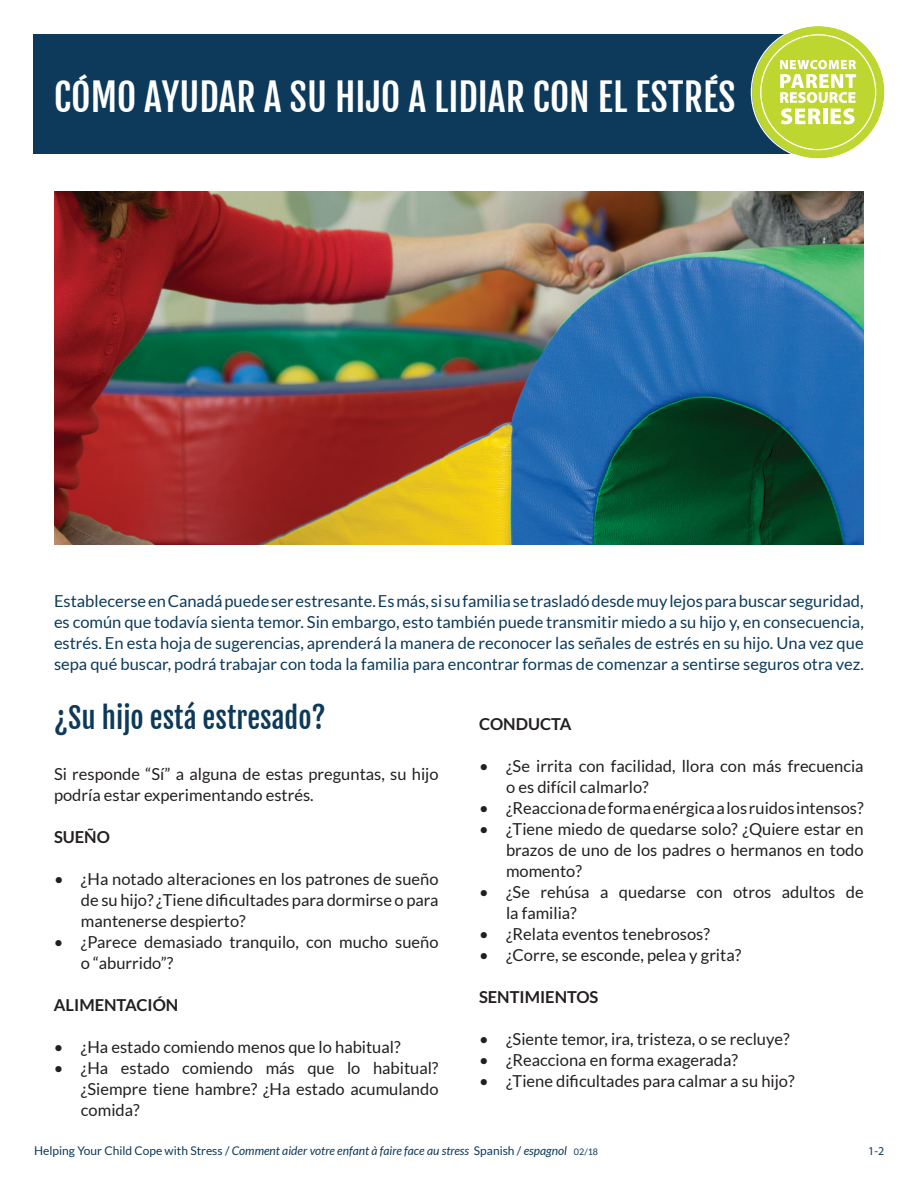
<style>
.page{position:relative;width:918px;height:1188px;background:#fff}
.page>*{position:absolute;margin:0;border:0;box-sizing:border-box;transform-origin:0 0}
.t1{font:37.5px "Fjalla One";color:#fff}
.t2{font:28.5px "Fjalla One";color:#0d3a5b}
.t3{font:16.5px/21px "Lato";color:#231f20}
.t4{font:16.5px/21px "Lato";color:#0d3a5b;text-align:justify}
.t5{font:700 16.5px "Lato";color:#231f20}
.t6{font:italic 12px "Lato";color:#0d3a5b}
.t7{font:12px "Myriad Pro";color:#0d3a5b}
.s1{font-style:normal}
.s2{font-style:normal;font-size:9px}
</style>
<div class="page">
<div style="left:34px;top:34px;width:788px;height:119px;background:#0d3a5b"></div>
<svg style="left:751px;top:26px;width:134px;height:133px"></svg>
<img style="left:54px;top:192px;width:810px;height:352px">
<h1 class="t1" style="left:54px;top:75px;width:683px">CÓMO AYUDAR A SU HIJO A LIDIAR CON EL ESTRÉS</h1>
<p class="t4" style="left:54px;top:591px;width:811px">Establecerse en Canadá puede ser estresante. Es más, si su familia se trasladó desde muy lejos para buscar seguridad, es común que todavía sienta temor. Sin embargo, esto también puede transmitir miedo a su hijo y, en consecuencia, estrés. En esta hoja de sugerencias, aprenderá la manera de reconocer las señales de estrés en su hijo. Una vez que sepa qué buscar, podrá trabajar con toda la familia para encontrar formas de comenzar a sentirse seguros otra vez.</p>
<h2 class="t2" style="left:54px;top:700px;width:273px">¿Su hijo está estresado?</h2>
<p class="t3" style="left:54px;top:763px;width:386px">Si responde “Sí” a alguna de estas preguntas, su hijo podría estar experimentando estrés.</p>
<p class="t5" style="left:54px;top:827px;width:57px">SUEÑO</p>
<p class="t3" style="left:81px;top:868px;width:359px;text-align:justify;text-indent:-27px">• ¿Ha notado alteraciones en los patrones de sueño de su hijo? ¿Tiene dificultades para dormirse o para mantenerse despierto?</p>
<p class="t3" style="left:81px;top:931px;width:359px;text-indent:-27px">• ¿Parece demasiado tranquilo, con mucho sueño o “aburrido”?</p>
<p class="t5" style="left:54px;top:995px;width:126px">ALIMENTACIÓN</p>
<p class="t3" style="left:54px;top:1036px;width:348px">• ¿Ha estado comiendo menos que lo habitual?</p>
<p class="t3" style="left:81px;top:1057px;width:359px;text-align:justify;text-indent:-27px">• ¿Ha estado comiendo más que lo habitual? ¿Siempre tiene hambre? ¿Ha estado acumulando comida?</p>
<p class="t5" style="left:479px;top:715px;width:94px">CONDUCTA</p>
<p class="t3" style="left:506px;top:756px;width:359px;text-indent:-27px">• ¿Se irrita con facilidad, llora con más frecuencia o es difícil calmarlo?</p>
<p class="t3" style="left:479px;top:798px;width:386px">• ¿Reacciona de forma enérgica a los ruidos intensos?</p>
<p class="t3" style="left:506px;top:819px;width:359px;text-align:justify;text-indent:-27px">• ¿Tiene miedo de quedarse solo? ¿Quiere estar en brazos de uno de los padres o hermanos en todo momento?</p>
<p class="t3" style="left:506px;top:882px;width:359px;text-indent:-27px">• ¿Se rehúsa a quedarse con otros adultos de la familia?</p>
<p class="t3" style="left:479px;top:924px;width:233px">• ¿Relata eventos tenebrosos?</p>
<p class="t3" style="left:479px;top:945px;width:264px">• ¿Corre, se esconde, pelea y grita?</p>
<p class="t5" style="left:479px;top:988px;width:120px">SENTIMIENTOS</p>
<p class="t3" style="left:479px;top:1029px;width:312px">• ¿Siente temor, ira, tristeza, o se recluye?</p>
<p class="t3" style="left:479px;top:1050px;width:260px">• ¿Reacciona en forma exagerada?</p>
<p class="t3" style="left:479px;top:1071px;width:317px">• ¿Tiene dificultades para calmar a su hijo?</p>
<p class="t6" style="left:34px;top:1144px;width:566px"><span class="s1">Helping Your Child Cope with Stress /</span> Comment aider votre enfant à faire face au stress <span class="s1">Spanish /</span> espagnol <span class="s2">02/18</span></p>
<p class="t7" style="left:868px;top:1144px;width:17px">1-2</p>
</div>
